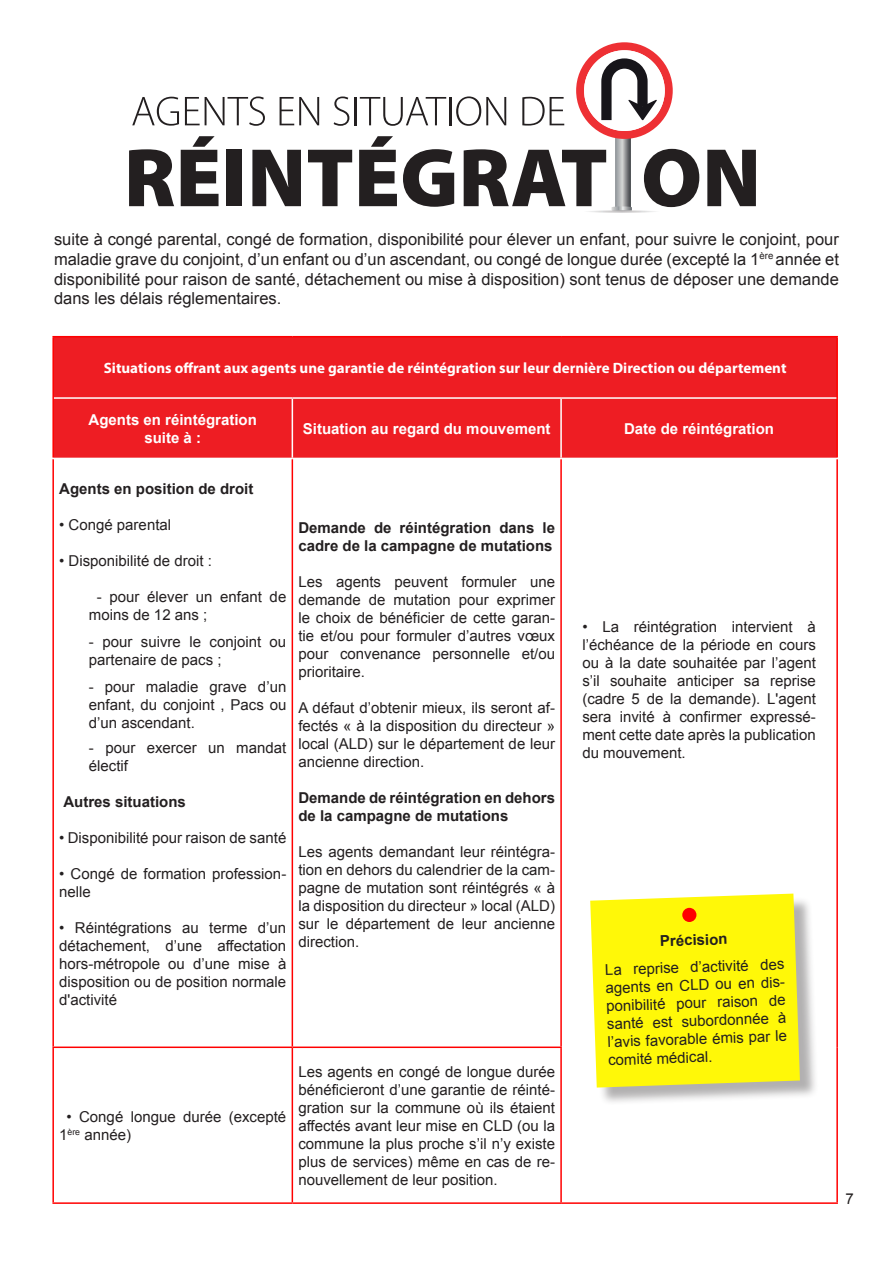
<style>
.page{position:relative;width:893px;height:1263px;background:#fff}
.page>*{position:absolute;margin:0;border:0;box-sizing:border-box;transform-origin:0 0}
.t1{font:16.5px/19.8px "Arial";color:#231f20;text-align:justify}
.t2{font:15px/18px "Arial";color:#231f20;text-align:justify}
.t3{font:700 15px/18px "Arial";color:#231f20}
.t4{font:700 15px "Myriad Pro";color:#fff}
.t5{font:700 15px/18px "Arial";color:#fff;text-align:center}
</style>
<div class="page">
<svg style="left:132px;top:97px;width:47px;height:29px"></svg>
<svg style="left:185px;top:97px;width:80px;height:29px"></svg>
<svg style="left:280px;top:97px;width:39px;height:28px"></svg>
<svg style="left:334px;top:97px;width:15px;height:29px"></svg>
<hr style="left:355px;top:97px;width:2px;height:28px;background:#231f20">
<svg style="left:360px;top:97px;width:86px;height:29px"></svg>
<hr style="left:449px;top:97px;width:2px;height:28px;background:#231f20">
<svg style="left:456px;top:96px;width:50px;height:30px"></svg>
<svg style="left:522px;top:97px;width:42px;height:29px"></svg>
<svg style="left:129px;top:149px;width:45px;height:57px"></svg>
<svg style="left:181px;top:136px;width:38px;height:70px"></svg>
<div style="left:227px;top:150px;width:15px;height:56px;background:#231f20"></div>
<svg style="left:252px;top:150px;width:49px;height:56px"></svg>
<svg style="left:308px;top:150px;width:44px;height:56px"></svg>
<svg style="left:359px;top:136px;width:38px;height:70px"></svg>
<svg style="left:403px;top:149px;width:51px;height:58px"></svg>
<svg style="left:707px;top:150px;width:49px;height:56px"></svg>
<svg style="left:615px;top:139px;width:16px;height:10px"></svg>
<svg style="left:464px;top:149px;width:235px;height:64px"></svg>
<svg style="left:576px;top:42px;width:97px;height:97px"></svg>
<div style="left:593px;top:896px;width:225px;height:210px;background:#231f20;opacity:.35"></div>
<div style="left:590px;top:893px;width:210px;height:194px;background:#fff808"></div>
<div style="left:682px;top:908px;width:14px;height:14px;background:#f00;border-radius:50%"></div>
<div style="left:54px;top:337px;width:782px;height:121px;background:#ee1d23"></div>
<hr style="left:52px;top:459px;width:2px;height:587px;background:#f00">
<hr style="left:292px;top:459px;width:1px;height:587px;background:#f00">
<hr style="left:560px;top:459px;width:2px;height:587px;background:#f00">
<hr style="left:836px;top:459px;width:2px;height:588px;background:#f00">
<hr style="left:52px;top:1046px;width:240px;height:2px;background:#f00">
<hr style="left:52px;top:1048px;width:2px;height:154px;background:#f00">
<hr style="left:292px;top:1046px;width:270px;height:2px;background:#f00">
<hr style="left:292px;top:1048px;width:1px;height:154px;background:#f00">
<hr style="left:560px;top:1048px;width:2px;height:154px;background:#f00">
<hr style="left:836px;top:1047px;width:2px;height:155px;background:#f00">
<hr style="left:52px;top:1202px;width:240px;height:2px;background:#f00">
<hr style="left:292px;top:1202px;width:269px;height:2px;background:#f00">
<hr style="left:561px;top:1202px;width:277px;height:2px;background:#f00">
<hr style="left:52px;top:336px;width:240px;height:1px;background:#f00">
<hr style="left:52px;top:337px;width:2px;height:61px;background:#f00">
<hr style="left:292px;top:336px;width:269px;height:1px;background:#f00">
<hr style="left:561px;top:336px;width:277px;height:1px;background:#f00">
<hr style="left:836px;top:337px;width:2px;height:61px;background:#f00">
<hr style="left:52px;top:398px;width:2px;height:60px;background:#f00">
<hr style="left:836px;top:398px;width:2px;height:60px;background:#f00">
<hr style="left:54px;top:397px;width:238px;height:2px;background:#fff">
<hr style="left:292px;top:397px;width:269px;height:2px;background:#fff">
<hr style="left:292px;top:399px;width:1px;height:59px;background:#fff">
<hr style="left:561px;top:397px;width:275px;height:2px;background:#fff">
<hr style="left:560px;top:399px;width:2px;height:59px;background:#fff">
<p class="t1" style="left:54px;top:230px;width:786px">suite à congé parental, congé de formation, disponibilité pour élever un enfant, pour suivre le conjoint, pour maladie grave du conjoint, d’un enfant ou d’un ascendant, ou congé de longue durée (excepté la 1<sup>ère</sup> année et disponibilité pour raison de santé, détachement ou mise à disposition) sont tenus de déposer une demande dans les délais réglementaires.</p>
<p class="t4" style="left:104px;top:358px;width:684px">Situations offrant aux agents une garantie de réintégration sur leur dernière Direction ou département</p>
<p class="t5" style="left:89px;top:411px;width:170px">Agents en réintégration suite à :</p>
<p class="t5" style="left:303px;top:420px;width:249px">Situation au regard du mouvement</p>
<p class="t5" style="left:624px;top:420px;width:152px">Date de réintégration</p>
<p class="t3" style="left:59px;top:480px;width:196px">Agents en position de droit</p>
<p class="t2" style="left:59px;top:515px;width:113px">• Congé parental</p>
<p class="t2" style="left:59px;top:551px;width:154px">• Disponibilité de droit :</p>
<p class="t2" style="left:89px;top:587px;width:199px;text-indent:8px">- pour élever un enfant de moins de 12 ans ;</p>
<p class="t2" style="left:89px;top:632px;width:199px">- pour suivre le conjoint ou partenaire de pacs ;</p>
<p class="t2" style="left:89px;top:677px;width:199px">- pour maladie grave d’un enfant, du conjoint , Pacs ou d’un ascendant.</p>
<p class="t2" style="left:89px;top:739px;width:199px">- pour exercer un mandat électif</p>
<p class="t3" style="left:63px;top:793px;width:124px">Autres situations</p>
<p class="t2" style="left:59px;top:829px;width:229px">• Disponibilité pour raison de santé</p>
<p class="t2" style="left:59px;top:865px;width:229px">• Congé de formation profession&shy;nelle</p>
<p class="t2" style="left:59px;top:919px;width:229px">• Réintégrations au terme d’un détachement, d’une affectation hors-métropole ou d’une mise à disposition ou de position normale d'activité</p>
<p class="t3" style="left:298px;top:519px;width:258px">Demande de réintégration dans le cadre de la campagne de mutations</p>
<p class="t2" style="left:298px;top:573px;width:258px">Les agents peuvent formuler une demande de mutation pour exprimer le choix de bénéficier de cette garan&shy;tie et/ou pour formuler d’autres vœux pour convenance personnelle et/ou prioritaire.</p>
<p class="t2" style="left:298px;top:699px;width:258px">A défaut d’obtenir mieux, ils seront af&shy;fectés « à la disposition du directeur » local (ALD) sur le département de leur ancienne direction.</p>
<p class="t3" style="left:298px;top:789px;width:258px">Demande de réintégration en dehors de la campagne de mutations</p>
<p class="t2" style="left:298px;top:843px;width:258px">Les agents demandant leur réintégra&shy;tion en dehors du calendrier de la cam&shy;pagne de mutation sont réintégrés « à la disposition du directeur » local (ALD) sur le département de leur ancienne direction.</p>
<p class="t2" style="left:582px;top:618px;width:235px">• La réintégration intervient à l’échéance de la période en cours ou à la date souhaitée par l’agent s’il souhaite anticiper sa reprise (cadre 5 de la demande). L'agent sera invité à confirmer expressé&shy;ment cette date après la publication du mouvement.</p>
<p class="t3" style="left:660px;top:932px;width:69px;rotate:-2deg">Précision</p>
<p class="t2" style="left:605px;top:961px;width:183px;text-align:left;rotate:-2deg">La reprise d’activité des agents en CLD ou en dis&shy;ponibilité pour raison de santé est subordonnée à l’avis favorable émis par le comité médical.</p>
<p class="t2" style="left:298px;top:1062px;width:258px">Les agents en congé de longue durée bénéficieront d’une garantie de réinté&shy;gration sur la commune où ils étaient affectés avant leur mise en CLD (ou la commune la plus proche s’il n’y existe plus de services) même en cas de re&shy;nouvellement de leur position.</p>
<p class="t2" style="left:59px;top:1107px;width:229px;text-indent:7px">• Congé longue durée (excepté<br>1<sup>ère</sup> année)</p>
<p class="t2" style="left:846px;top:1189px;width:10px">7</p>
</div>
